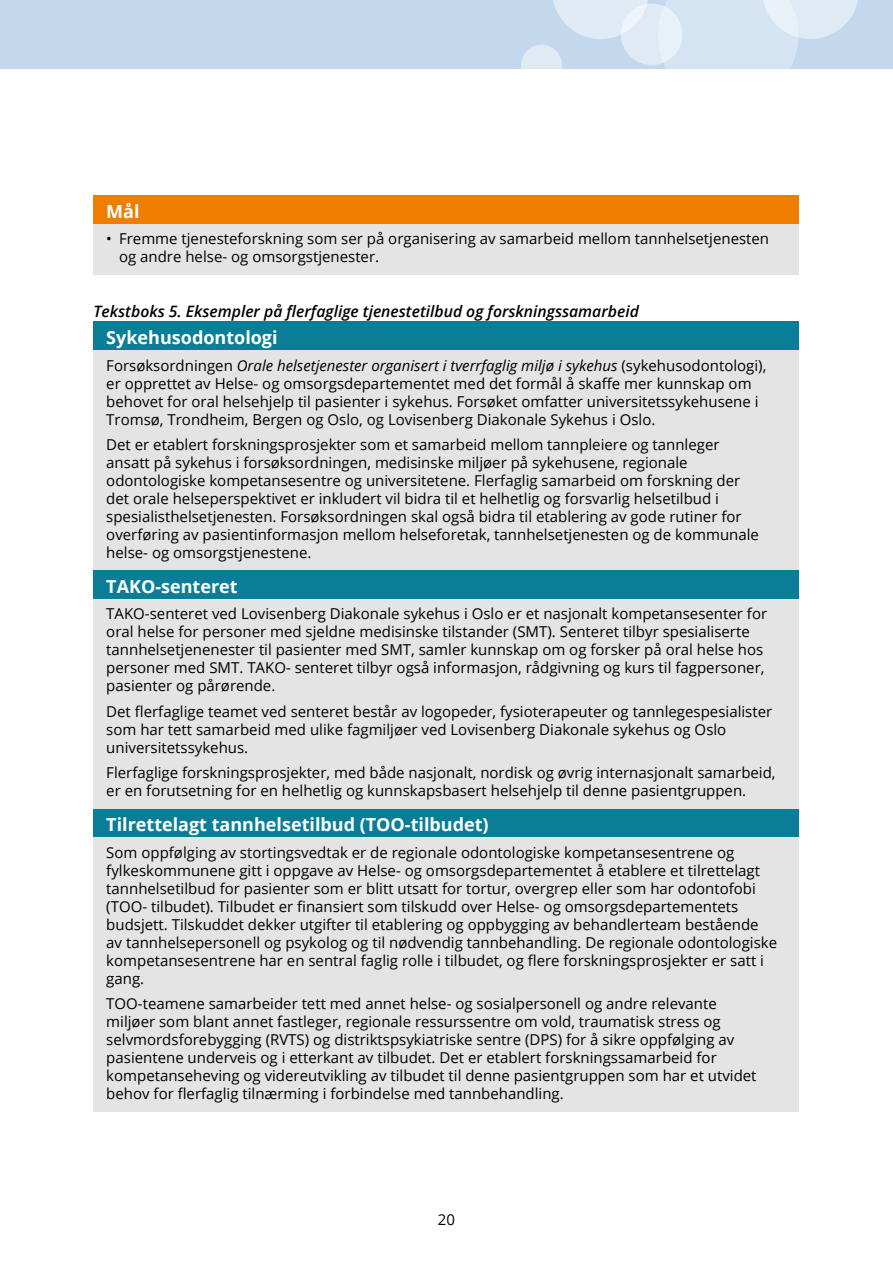
<style>
.page{position:relative;width:893px;height:1263px;background:#fff}
.page>*{position:absolute;margin:0;border:0;box-sizing:border-box;transform-origin:0 0}
.Boks_tittel{font:700 18px "Open Sans";color:#fff}
.Mål_tittel{font:700 18px "Open Sans";color:#fff}
.Mellomtittel_kursiv{font:italic 600 15.75px "Open Sans";color:#000}
.Boks_tekst{font:15px/18px "Open Sans";color:#000}
.s1{font-style:italic}
</style>
<div class="page">
<div style="left:94px;top:196px;width:705px;height:39px;background:#ef7d00"></div>
<div style="left:94px;top:224px;width:705px;height:50px;background:#e4e4e4"></div>
<div style="left:94px;top:322px;width:705px;height:39px;background:#0b7e97"></div>
<div style="left:94px;top:351px;width:705px;height:86px;background:#e4e4e4"></div>
<div style="left:94px;top:430px;width:705px;height:140px;background:#e4e4e4"></div>
<div style="left:94px;top:570px;width:705px;height:40px;background:#0b7e97"></div>
<div style="left:94px;top:599px;width:705px;height:104px;background:#e4e4e4"></div>
<div style="left:94px;top:697px;width:705px;height:68px;background:#e4e4e4"></div>
<div style="left:94px;top:758px;width:705px;height:50px;background:#e4e4e4"></div>
<div style="left:94px;top:809px;width:705px;height:39px;background:#0b7e97"></div>
<div style="left:94px;top:838px;width:705px;height:158px;background:#e4e4e4"></div>
<div style="left:94px;top:989px;width:705px;height:122px;background:#e4e4e4"></div>
<div style="left:0;top:0;width:893px;height:68px;background:#c3d8ed"></div>
<div style="left:621px;top:4px;width:61px;height:61px;background:#e0eaf5;border-radius:50%"></div>
<svg style="left:553px;top:0;width:95px;height:39px"></svg>
<svg style="left:521px;top:45px;width:41px;height:40px"></svg>
<svg style="left:658px;top:0;width:201px;height:69px"></svg>
<p class="Mål_tittel" style="left:106px;top:198px;width:35px">Mål</p>
<p class="Boks_tekst" style="left:119px;top:230px;width:652px;text-indent:-13px">• Fremme tjenesteforskning som ser på organisering av samarbeid mellom tannhelsetjenesten og andre helse- og omsorgstjenester.</p>
<p class="Mellomtittel_kursiv" style="left:94px;top:300px;width:547px">Tekstboks 5. Eksempler på flerfaglige tjenestetilbud og forskningssamarbeid</p>
<p class="Boks_tittel" style="left:106px;top:325px;width:173px">Sykehusodontologi</p>
<p class="Boks_tekst" style="left:106px;top:356px;width:662px">Forsøksordningen <span class="s1">Orale helsetjenester organisert i tverrfaglig miljø i sykehus</span> (sykehusodontologi), er opprettet av Helse- og omsorgsdepartementet med det formål å skaffe mer kunnskap om behovet for oral helsehjelp til pasienter i sykehus. Forsøket omfatter universitetssykehusene i Tromsø, Trondheim, Bergen og Oslo, og Lovisenberg Diakonale Sykehus i Oslo.</p>
<p class="Boks_tekst" style="left:106px;top:435px;width:654px">Det er etablert forskningsprosjekter som et samarbeid mellom tannpleiere og tannleger ansatt på sykehus i forsøksordningen, medisinske miljøer på sykehusene, regionale odontologiske kompetansesentre og universitetene. Flerfaglig samarbeid om forskning der det orale helseperspektivet er inkludert vil bidra til et helhetlig og forsvarlig helsetilbud i spesialisthelsetjenesten. Forsøksordningen skal også bidra til etablering av gode rutiner for overføring av pasientinformasjon mellom helseforetak, tannhelsetjenesten og de kommunale helse- og omsorgstjenestene.</p>
<p class="Boks_tittel" style="left:106px;top:573px;width:133px">TAKO-senteret</p>
<p class="Boks_tekst" style="left:106px;top:604px;width:662px">TAKO-senteret ved Lovisenberg Diakonale sykehus i Oslo er et nasjonalt kompetansesenter for oral helse for personer med sjeldne medisinske tilstander (SMT). Senteret tilbyr spesialiserte tannhelsetjenenester til pasienter med SMT, samler kunnskap om og forsker på oral helse hos personer med SMT. TAKO- senteret tilbyr også informasjon, rådgivning og kurs til fagpersoner, pasienter og pårørende.</p>
<p class="Boks_tekst" style="left:106px;top:702px;width:667px">Det flerfaglige teamet ved senteret består av logopeder, fysioterapeuter og tannlegespesialister som har tett samarbeid med ulike fagmiljøer ved Lovisenberg Diakonale sykehus og Oslo universitetssykehus.</p>
<p class="Boks_tekst" style="left:106px;top:763px;width:671px">Flerfaglige forskningsprosjekter, med både nasjonalt, nordisk og øvrig internasjonalt samarbeid, er en forutsetning for en helhetlig og kunnskapsbasert helsehjelp til denne pasientgruppen.</p>
<p class="Boks_tittel" style="left:106px;top:812px;width:384px">Tilrettelagt tannhelsetilbud (TOO-tilbudet)</p>
<p class="Boks_tekst" style="left:106px;top:843px;width:672px">Som oppfølging av stortingsvedtak er de regionale odontologiske kompetansesentrene og fylkeskommunene gitt i oppgave av Helse- og omsorgsdepartementet å etablere et tilrettelagt tannhelsetilbud for pasienter som er blitt utsatt for tortur, overgrep eller som har odontofobi (TOO- tilbudet). Tilbudet er finansiert som tilskudd over Helse- og omsorgsdepartementets budsjett. Tilskuddet dekker utgifter til etablering og oppbygging av behandlerteam bestående av tannhelsepersonell og psykolog og til nødvendig tannbehandling. De regionale odontologiske kompetansesentrene har en sentral faglig rolle i tilbudet, og flere forskningsprosjekter er satt i gang.</p>
<p class="Boks_tekst" style="left:106px;top:994px;width:652px">TOO-teamene samarbeider tett med annet helse- og sosialpersonell og andre relevante miljøer som blant annet fastleger, regionale ressurssentre om vold, traumatisk stress og selvmordsforebygging (RVTS) og distriktspsykiatriske sentre (DPS) for å sikre oppfølging av pasientene underveis og i etterkant av tilbudet. Det er etablert forskningssamarbeid for kompetanseheving og videreutvikling av tilbudet til denne pasientgruppen som har et utvidet behov for flerfaglig tilnærming i forbindelse med tannbehandling.</p>
<p class="Boks_tekst" style="left:438px;top:1210px;width:19px">20</p>
</div>
